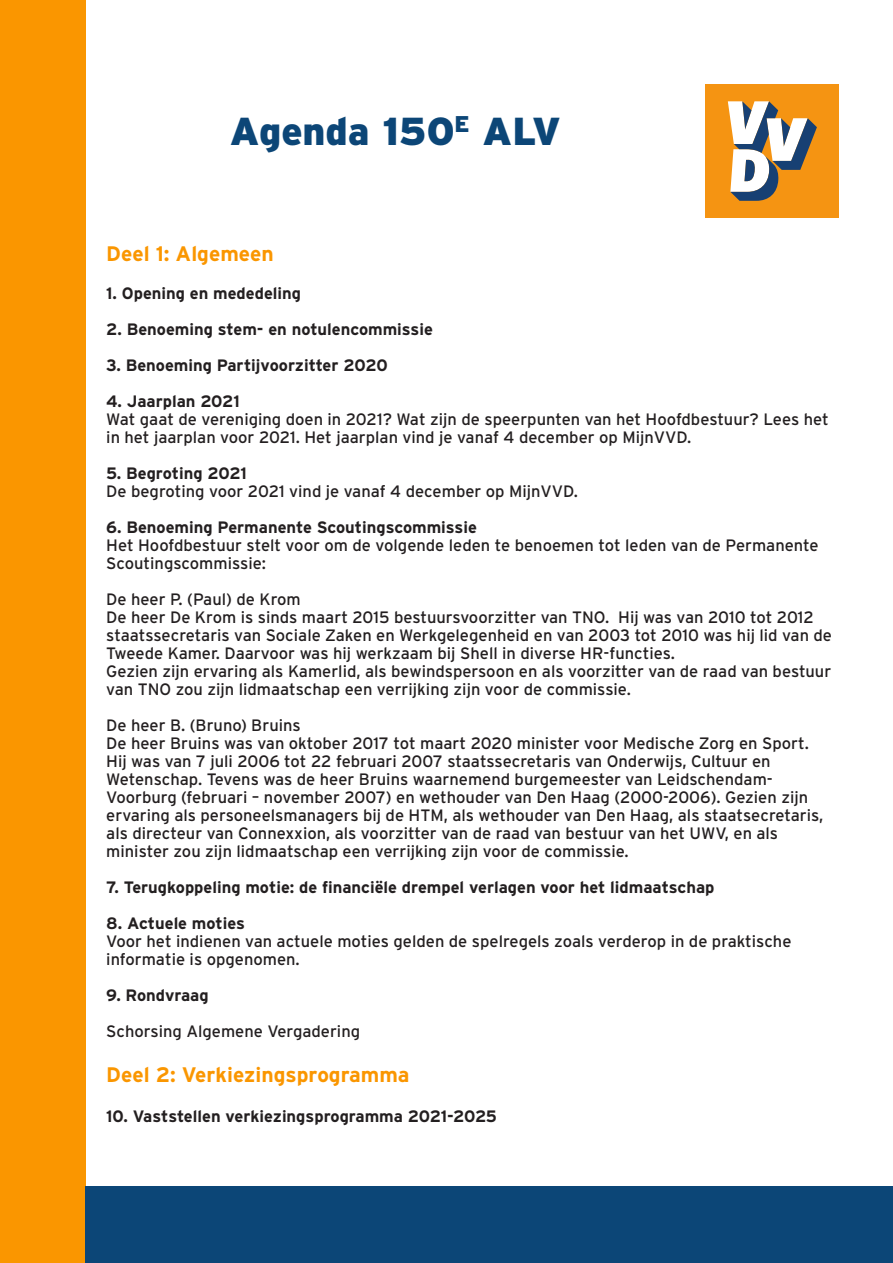
<style>
.page{position:relative;width:893px;height:1263px;background:#fff}
.page>*{position:absolute;margin:0;border:0;box-sizing:border-box;transform-origin:0 0}
.t1{font:900 39px "Interstate";color:#0c4677}
.Platte_tekst{font:700 21px "Interstate";color:#fa9600}
.Platte_tekst-2{font:16.5px/18px "Interstate";color:#231f20}
.Platte_tekst-3{font:700 16.5px "Interstate";color:#231f20}
</style>
<div class="page">
<div style="left:0;top:0;width:85px;height:1263px;background:#fa9600"></div>
<div style="left:85px;top:1186px;width:808px;height:77px;background:#0c4677"></div>
<div style="left:706px;top:84px;width:133px;height:134px;background:#f59412"></div>
<svg style="left:728px;top:101px;width:89px;height:100px"></svg>
<p class="t1" style="left:230px;top:109px;width:333px">Agenda 150<sup>E</sup> ALV</p>
<p class="Platte_tekst" style="left:106px;top:242px;width:169px">Deel 1: Algemeen</p>
<p class="Platte_tekst-3" style="left:106px;top:284px;width:196px">1. Opening en mededeling</p>
<p class="Platte_tekst-3" style="left:106px;top:320px;width:328px">2. Benoeming stem- en notulencommissie</p>
<p class="Platte_tekst-3" style="left:106px;top:356px;width:283px">3. Benoeming Partijvoorzitter 2020</p>
<p class="Platte_tekst-3" style="left:106px;top:392px;width:135px">4. Jaarplan 2021</p>
<p class="Platte_tekst-2" style="left:106px;top:410px;width:724px">Wat gaat de vereniging doen in 2021? Wat zijn de speerpunten van het Hoofdbestuur? Lees het in het jaarplan voor 2021. Het jaarplan vind je vanaf 4 december op MijnVVD.</p>
<p class="Platte_tekst-3" style="left:106px;top:464px;width:142px">5. Begroting 2021</p>
<p class="Platte_tekst-2" style="left:106px;top:482px;width:473px">De begroting voor 2021 vind je vanaf 4 december op MijnVVD.</p>
<p class="Platte_tekst-3" style="left:106px;top:518px;width:372px">6. Benoeming Permanente Scoutingscommissie</p>
<p class="Platte_tekst-2" style="left:106px;top:536px;width:714px">Het Hoofdbestuur stelt voor om de volgende leden te benoemen tot leden van de Permanente<br>Scoutingscommissie:</p>
<p class="Platte_tekst-2" style="left:106px;top:590px;width:196px">De heer P. (Paul) de Krom</p>
<p class="Platte_tekst-2" style="left:106px;top:608px;width:727px">De heer De Krom is sinds maart 2015 bestuursvoorzitter van TNO. Hij was van 2010 tot 2012 staatssecretaris van Sociale Zaken en Werkgelegenheid en van 2003 tot 2010 was hij lid van de<br>Tweede Kamer. Daarvoor was hij werkzaam bij Shell in diverse HR-functies.</p>
<p class="Platte_tekst-2" style="left:106px;top:662px;width:726px">Gezien zijn ervaring als Kamerlid, als bewindspersoon en als voorzitter van de raad van bestuur van TNO zou zijn lidmaatschap een verrijking zijn voor de commissie.</p>
<p class="Platte_tekst-2" style="left:106px;top:716px;width:196px">De heer B. (Bruno) Bruins</p>
<p class="Platte_tekst-2" style="left:106px;top:734px;width:719px">De heer Bruins was van oktober 2017 tot maart 2020 minister voor Medische Zorg en Sport.<br>Hij was van 7 juli 2006 tot 22 februari 2007 staatssecretaris van Onderwijs, Cultuur en Wetenschap. Tevens was de heer Bruins waarnemend burgemeester van Leidschendam-Voorburg (februari – november 2007) en wethouder van Den Haag (2000-2006). Gezien zijn ervaring als personeelsmanagers bij de HTM, als wethouder van Den Haag, als staatsecretaris, als directeur van Connexxion, als voorzitter van de raad van bestuur van het UWV, en als minister zou zijn lidmaatschap een verrijking zijn voor de commissie.</p>
<p class="Platte_tekst-3" style="left:106px;top:878px;width:610px">7. Terugkoppeling motie: de financiële drempel verlagen voor het lidmaatschap</p>
<p class="Platte_tekst-3" style="left:106px;top:914px;width:140px">8. Actuele moties</p>
<p class="Platte_tekst-2" style="left:106px;top:932px;width:687px">Voor het indienen van actuele moties gelden de spelregels zoals verderop in de praktische informatie is opgenomen.</p>
<p class="Platte_tekst-3" style="left:106px;top:986px;width:104px">9. Rondvraag</p>
<p class="Platte_tekst-2" style="left:106px;top:1022px;width:255px">Schorsing Algemene Vergadering</p>
<p class="Platte_tekst" style="left:106px;top:1063px;width:305px">Deel 2: Verkiezingsprogramma</p>
<p class="Platte_tekst-3" style="left:106px;top:1107px;width:392px">10. Vaststellen verkiezingsprogramma 2021-2025</p>
</div>
